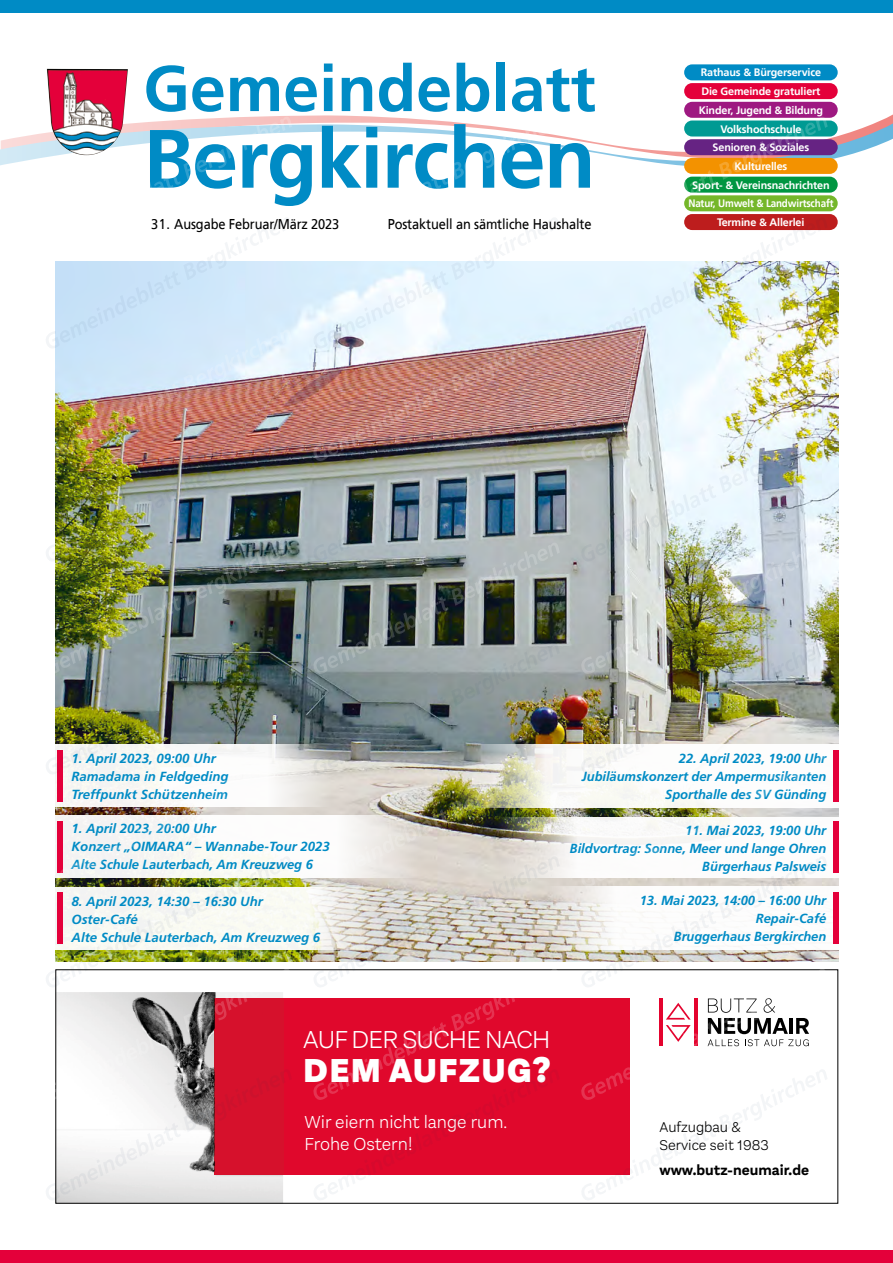
<style>
.page{position:relative;width:893px;height:1263px;background:#fff}
.page>*{position:absolute;margin:0;border:0;box-sizing:border-box;transform-origin:0 0}
._03_grundtext_BK{font:700 82.5px "Frutiger";letter-spacing:-.02em;color:#008bc5}
._03_grundtext_BK-2{font:700 64.5px "Frutiger";color:#008bc5}
.t1{font:900 34.5px "Aestetico";letter-spacing:.04em;color:#fff}
.t2{font:300 25.5px "Aestetico";letter-spacing:-.03em;color:#fff}
.t3{font:300 18px/21.6px "Aestetico";color:#fff}
.t4{font:300 14.7px/18px "Aestetico";color:#000}
.t5{font:700 14.7px "Aestetico";color:#000}
.t6{font:14.25px "Frutiger 55 Roman";letter-spacing:-.01em;color:#000;scale:.9 1}
._01_head_BK{font:italic 700 13.2px "Frutiger";letter-spacing:-.005em;color:#008bc5}
.No_Spacing{font:italic 700 13.2px "Frutiger";color:#008bc5}
.t7{font:700 10.8px "Frutiger";letter-spacing:-.015em;color:#fff}
.t8{font:700 10.8px "Frutiger";letter-spacing:-.015em;color:#fff;scale:.91 1}
.s1{font-size:84.75px}
</style>
<div class="page">
<img style="left:292px;top:261px;width:546px;height:700px">
<svg style="left:0;top:116px;width:893px;height:50px"></svg>
<div style="left:0;top:1250px;width:893px;height:13px;background:#e4003a"></div>
<div style="left:0;top:0;width:893px;height:13px;background:#008bc5"></div>
<img style="left:47px;top:69px;width:81px;height:47px">
<div style="left:684px;top:195px;width:154px;height:16px;background:#75b72a;border-radius:8px"></div>
<div style="left:684px;top:177px;width:154px;height:16px;background:#009641;border-radius:8px"></div>
<div style="left:684px;top:158px;width:154px;height:16px;background:#f39200;border-radius:8px"></div>
<div style="left:684px;top:139px;width:154px;height:16px;background:#662383;border-radius:8px"></div>
<div style="left:684px;top:120px;width:154px;height:16px;background:#009a93;border-radius:8px"></div>
<div style="left:684px;top:102px;width:154px;height:16px;background:#9e1981;border-radius:8px"></div>
<div style="left:684px;top:83px;width:154px;height:16px;background:#e4003a;border-radius:8px"></div>
<div style="left:684px;top:64px;width:154px;height:16px;background:#008bc5;border-radius:8px"></div>
<div style="left:684px;top:214px;width:154px;height:16px;background:#bd1d1d;border-radius:8px"></div>
<div style="left:447px;top:744px;width:393px;height:64px;background:#fff"></div>
<svg style="left:560px;top:817px;width:279px;height:61px"></svg>
<svg style="left:560px;top:886px;width:279px;height:63px"></svg>
<div style="left:833px;top:750px;width:6px;height:51px;background:#e4003a"></div>
<div style="left:833px;top:822px;width:6px;height:51px;background:#e4003a"></div>
<div style="left:833px;top:892px;width:6px;height:51px;background:#e4003a"></div>
<div style="left:54px;top:815px;width:376px;height:63px;background:#fff"></div>
<div style="left:54px;top:887px;width:340px;height:62px;background:#fafbf2"></div>
<svg style="left:292px;top:744px;width:20px;height:63px"></svg>
<div style="left:283px;top:998px;width:347px;height:176px;background:#e0082c"></div>
<img style="left:44px;top:116px;width:248px;height:1085px">
<img style="left:312px;top:116px;width:248px;height:1084px">
<img style="left:580px;top:116px;width:248px;height:1084px">
<p class="_03_grundtext_BK-2" style="left:143px;top:60px;width:454px">Gemeindeblatt</p>
<p class="_03_grundtext_BK" style="left:143px;top:122px;width:454px">Bergkir<span class="s1">chen</span></p>
<p class="t6" style="left:151px;top:218px;width:211px">31. Ausgabe Februar/März 2023</p>
<p class="t6" style="left:388px;top:218px;width:228px">Postaktuell an sämtliche Haushalte</p>
<p class="t7" style="left:701px;top:68px;width:122px">Rathaus &amp; Bürgerservice</p>
<p class="t7" style="left:701px;top:87px;width:120px">Die Gemeinde gratuliert</p>
<p class="t7" style="left:699px;top:105px;width:126px">Kinder, Jugend &amp; Bildung</p>
<p class="t7" style="left:720px;top:124px;width:83px">Volkshochschule</p>
<p class="t7" style="left:713px;top:143px;width:98px">Senioren &amp; Soziales</p>
<p class="t7" style="left:734px;top:161px;width:54px">Kulturelles</p>
<p class="t7" style="left:692px;top:180px;width:139px">Sport- &amp; Vereinsnachrichten</p>
<p class="t8" style="left:688px;top:199px;width:161px">Natur, Umwelt &amp; Landwirtschaft</p>
<p class="t7" style="left:717px;top:218px;width:89px">Termine &amp; Allerlei</p>
<p class="No_Spacing" style="left:71px;top:750px;width:146px">1. April 2023, 09:00 Uhr</p>
<p class="No_Spacing" style="left:71px;top:768px;width:158px">Ramadama in Feldgeding</p>
<p class="No_Spacing" style="left:71px;top:786px;width:158px">Treffpunkt Schützenheim</p>
<p class="No_Spacing" style="left:71px;top:821px;width:146px">1. April 2023, 20:00 Uhr</p>
<p class="No_Spacing" style="left:71px;top:839px;width:260px">Konzert „OIMARA“ – Wannabe-Tour 2023</p>
<p class="_01_head_BK" style="left:71px;top:857px;width:243px">Alte Schule Lauterbach, Am Kreuzweg 6</p>
<p class="No_Spacing" style="left:71px;top:894px;width:193px">8. April 2023, 14:30 – 16:30 Uhr</p>
<p class="No_Spacing" style="left:71px;top:912px;width:68px">Oster-Café</p>
<p class="No_Spacing" style="left:71px;top:930px;width:250px">Alte Schule Lauterbach, Am Kreuzweg 6</p>
<p class="_01_head_BK" style="left:679px;top:750px;width:149px">22. April 2023, 19:00 Uhr</p>
<p class="_01_head_BK" style="left:582px;top:768px;width:246px">Jubiläumskonzert der Ampermusikanten</p>
<p class="_01_head_BK" style="left:665px;top:786px;width:162px">Sporthalle des SV Günding</p>
<p class="_01_head_BK" style="left:685px;top:822px;width:142px">11. Mai 2023, 19:00 Uhr</p>
<p class="_01_head_BK" style="left:570px;top:840px;width:258px">Bildvortrag: Sonne, Meer und lange Ohren</p>
<p class="_01_head_BK" style="left:702px;top:858px;width:125px">Bürgerhaus Palsweis</p>
<p class="_01_head_BK" style="left:640px;top:892px;width:188px">13. Mai 2023, 14:00 – 16:00 Uhr</p>
<p class="_01_head_BK" style="left:756px;top:910px;width:72px">Repair-Café</p>
<p class="_01_head_BK" style="left:674px;top:928px;width:154px">Bruggerhaus Bergkirchen</p>
<p class="t2" style="left:303px;top:1025px;width:249px">AUF DER SUCHE NACH</p>
<p class="t1" style="left:303px;top:1049px;width:249px">DEM AUFZUG?</p>
<p class="t3" style="left:305px;top:1111px;width:204px">Wir eiern nicht lange rum.<br>Frohe Ostern!</p>
<p class="t4" style="left:659px;top:1118px;width:111px">Aufzugbau &amp;<br>Service seit 1983</p>
<p class="t5" style="left:659px;top:1161px;width:151px">www.butz-neumair.de</p>
</div>
